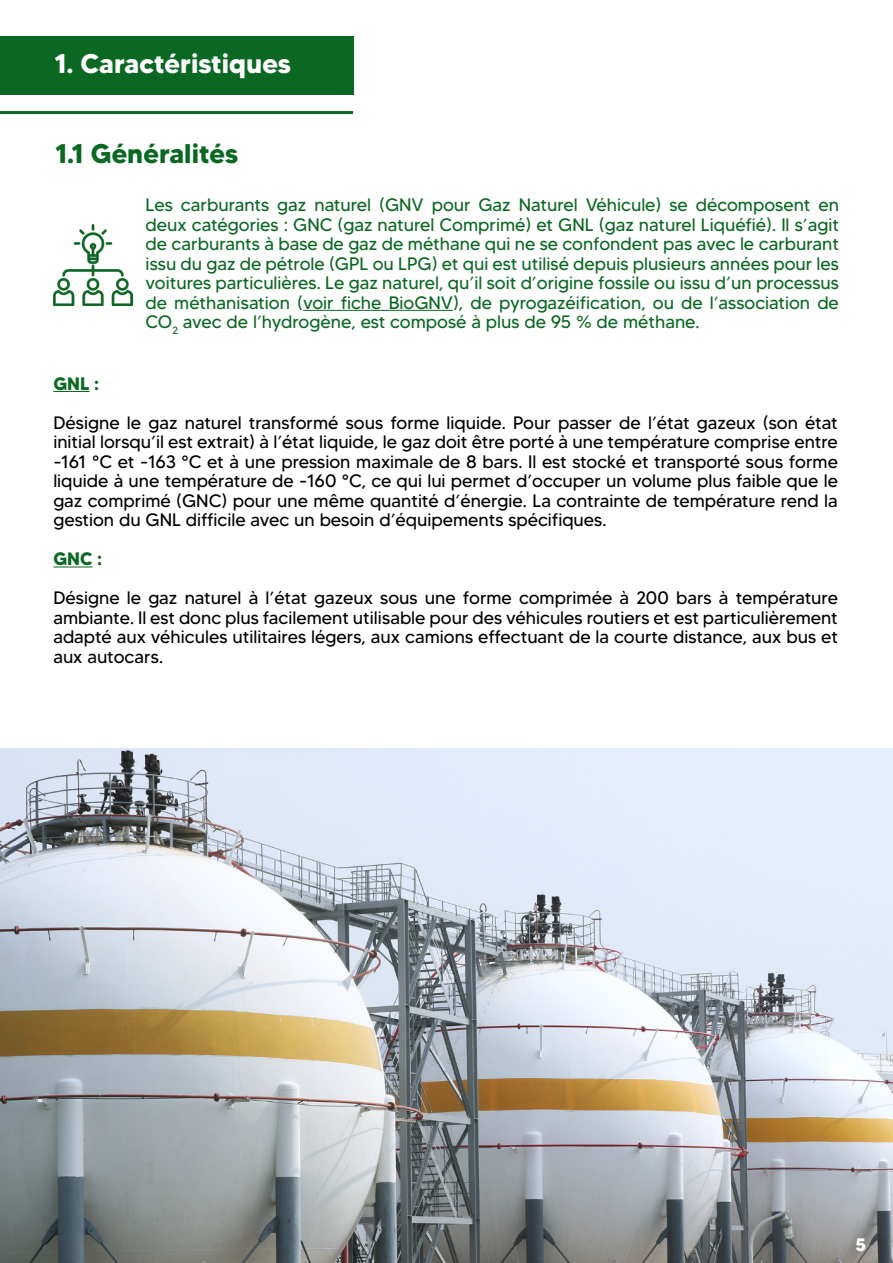
<style>
.page{position:relative;width:893px;height:1263px;background:#fff}
.page>*{position:absolute;margin:0;border:0;box-sizing:border-box;transform-origin:0 0}
.t1{font:700 27px "MADETOMMY";color:#fff}
.t2{font:700 27px "MADETOMMY";color:#0b6822}
.t3{font:18px/19.5px "MADETOMMY";color:#000;text-align:justify}
.t4{font:18px/19.5px "MADETOMMY";color:#0b6822;text-align:justify}
.t5{font:700 18px "MADETOMMY";color:#0b6822}
.t6{font:700 18px "MADETOMMY";color:#fff}
</style>
<div class="page">
<hr style="left:303px;top:310px;width:150px;height:1px;background:#0b6822">
<img style="left:53px;top:224px;width:80px;height:82px">
<hr style="left:53px;top:391px;width:36px;height:1px;background:#0b6822">
<hr style="left:53px;top:566px;width:39px;height:1px;background:#0b6822">
<div style="left:0;top:37px;width:353px;height:58px;background:#0b6822"></div>
<hr style="left:0;top:111px;width:353px;height:3px;background:#0b6822">
<img style="left:0;top:748px;width:893px;height:515px">
<h1 class="t1" style="left:54px;top:47px;width:238px">1. Caractéristiques</h1>
<h1 class="t2" style="left:55px;top:137px;width:185px">1.1 Généralités</h1>
<p class="t4" style="left:146px;top:195px;width:695px">Les carburants gaz naturel (GNV pour Gaz Naturel Véhicule) se décomposent en deux catégories : GNC (gaz naturel Comprimé) et GNL (gaz naturel Liquéfié). Il s’agit de carburants à base de gaz de méthane qui ne se confondent pas avec le carburant issu du gaz de pétrole (GPL ou LPG) et qui est utilisé depuis plusieurs années pour les voitures particulières. Le gaz naturel, qu’il soit d’origine fossile ou issu d’un processus de méthanisation (voir fiche BioGNV), de pyrogazéification, ou de l’association de CO<sub>2</sub> avec de l’hydrogène, est composé à plus de 95 % de méthane.</p>
<p class="t5" style="left:53px;top:372px;width:47px">GNL :</p>
<p class="t3" style="left:53px;top:412px;width:786px">Désigne le gaz naturel transformé sous forme liquide. Pour passer de l’état gazeux (son état initial lorsqu’il est extrait) à l’état liquide, le gaz doit être porté à une température comprise entre -161 °C et -163 °C et à une pression maximale de 8 bars. Il est stocké et transporté sous forme liquide à une température de -160 °C, ce qui lui permet d’occuper un volume plus faible que le gaz comprimé (GNC) pour une même quantité d’énergie. La contrainte de température rend la gestion du GNL difficile avec un besoin d’équipements spécifiques.</p>
<p class="t5" style="left:53px;top:548px;width:50px">GNC :</p>
<p class="t3" style="left:53px;top:588px;width:786px">Désigne le gaz naturel à l’état gazeux sous une forme comprimée à 200 bars à température ambiante. Il est donc plus facilement utilisable pour des véhicules routiers et est particulièrement adapté aux véhicules utilitaires légers, aux camions effectuant de la courte distance, aux bus et aux autocars.</p>
<p class="t6" style="left:855px;top:1233px;width:12px">5</p>
</div>
